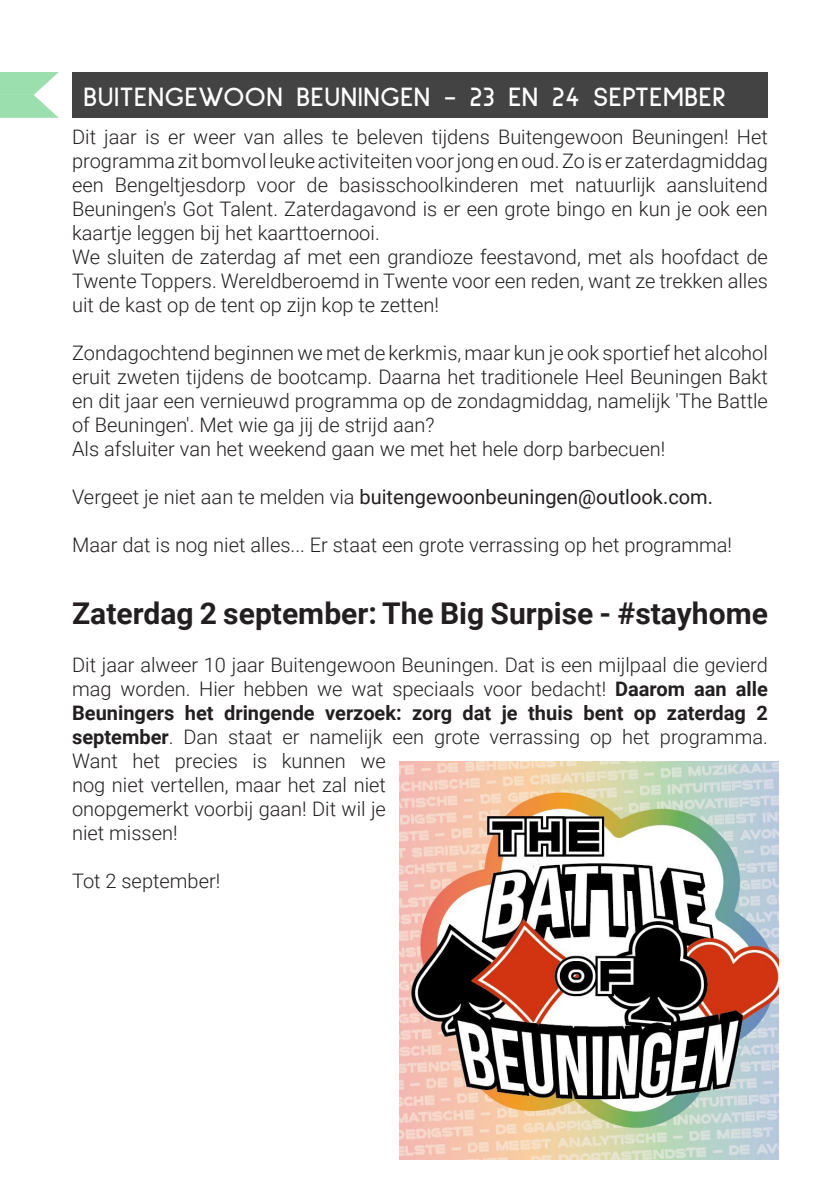
<style>
.page{position:relative;width:840px;height:1191px;background:#fff}
.page>*{position:absolute;margin:0;border:0;box-sizing:border-box;transform-origin:0 0}
.t1{font:700 30px "Roboto";color:#231f20}
.Titels{font:700 28px "Sulphur Point";letter-spacing:.02em;color:#fff}
.t2{font:300 20px/24px "Roboto";color:#231f20;text-align:justify}
.t3{font:20px "Roboto";color:#231f20}
.s1{font-weight:300}
.s2{font-weight:700}
</style>
<div class="page">
<div style="left:72px;top:72px;width:695px;height:46px;background:#434343"></div>
<svg style="left:0;top:72px;width:59px;height:46px"></svg>
<img style="left:399px;top:761px;width:379px;height:398px">
<p class="Titels" style="left:83px;top:81px;width:643px">BUITENGEWOON BEUNINGEN - 23 EN 24 SEPTEMBER</p>
<p class="t2" style="left:72px;top:124px;width:697px">Dit jaar is er weer van alles te beleven tijdens Buitengewoon Beuningen! Het programma zit bomvol leuke activiteiten voor jong en oud. Zo is er zaterdagmiddag een Bengeltjesdorp voor de basisschoolkinderen met natuurlijk aansluitend Beuningen's Got Talent. Zaterdagavond is er een grote bingo en kun je ook een kaartje leggen bij het kaarttoernooi.</p>
<p class="t2" style="left:72px;top:244px;width:697px">We sluiten de zaterdag af met een grandioze feestavond, met als hoofdact de Twente Toppers. Wereldberoemd in Twente voor een reden, want ze trekken alles uit de kast op de tent op zijn kop te zetten!</p>
<p class="t2" style="left:72px;top:340px;width:697px">Zondagochtend beginnen we met de kerkmis, maar kun je ook sportief het alcohol eruit zweten tijdens de bootcamp. Daarna het traditionele Heel Beuningen Bakt en dit jaar een vernieuwd programma op de zondagmiddag, namelijk 'The Battle of Beuningen'. Met wie ga jij de strijd aan?</p>
<p class="t2" style="left:72px;top:436px;width:594px">Als afsluiter van het weekend gaan we met het hele dorp barbecuen!</p>
<p class="t3" style="left:72px;top:483px;width:642px"><span class="s1">Vergeet je niet aan te melden via</span> buitengewoonbeuningen@outlook.com.</p>
<p class="t2" style="left:72px;top:532px;width:661px">Maar dat is nog niet alles... Er staat een grote verrassing op het programma!</p>
<p class="t1" style="left:72px;top:592px;width:697px">Zaterdag 2 september: The Big Surpise - #stayhome</p>
<p class="t2" style="left:72px;top:652px;width:697px;text-align:left">Dit jaar alweer 10 jaar Buitengewoon Beuningen. Dat is een mijlpaal die gevierd mag worden. Hier hebben we wat speciaals voor bedacht! <span class="s2">Daarom aan alle Beuningers het dringende verzoek: zorg dat je thuis bent op zaterdag 2 september</span>. Dan staat er namelijk een grote verrassing op het programma.<br>Want het precies is kunnen we<br>nog niet vertellen, maar het zal niet<br>onopgemerkt voorbij gaan! Dit wil je<br>niet missen!</p>
<p class="t2" style="left:72px;top:868px;width:150px">Tot 2 september!</p>
</div>
